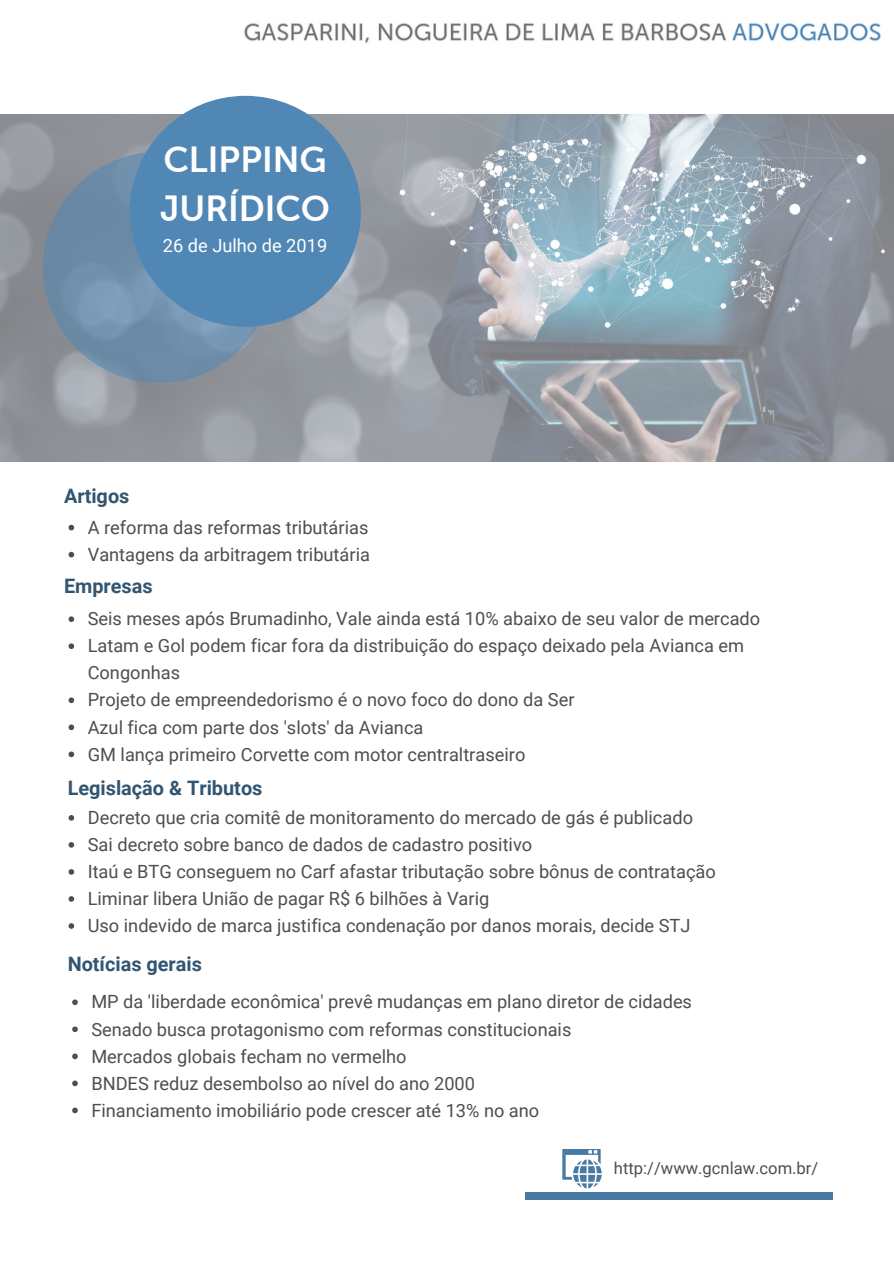
<style>
.page{position:relative;width:894px;height:1264px;background:#fff}
.page>*{position:absolute;margin:0;border:0;box-sizing:border-box;transform-origin:0 0}
.t1{font:34.8px/48.4px "Museo Sans Cyrl 700";color:#fff}
.t2{font:700 19.8px "Roboto";color:#325571}
.t3{font:18.15px/27px "Roboto";color:#4e4e4e}
.t4{font:18.15px "Roboto";color:#fff}
.t5{font:16.5px "Roboto";color:#4e4e4e}
</style>
<div class="page">
<img style="left:0;top:114px;width:893px;height:347px">
<svg style="left:43px;top:152px;width:231px;height:231px;background:#6e8eaa"></svg>
<div style="left:130px;top:96px;width:231px;height:231px;background:#5087b5;border-radius:50%"></div>
<div style="left:525px;top:1191px;width:307px;height:8px;background:#487aa3"></div>
<svg style="left:562px;top:1149px;width:39px;height:39px"></svg>
<svg style="left:68px;top:525px;width:6px;height:5px"></svg>
<svg style="left:68px;top:552px;width:6px;height:5px"></svg>
<svg style="left:68px;top:616px;width:6px;height:6px"></svg>
<svg style="left:68px;top:643px;width:6px;height:6px"></svg>
<svg style="left:68px;top:697px;width:6px;height:6px"></svg>
<svg style="left:68px;top:724px;width:6px;height:6px"></svg>
<svg style="left:68px;top:751px;width:6px;height:6px"></svg>
<svg style="left:68px;top:815px;width:6px;height:5px"></svg>
<svg style="left:68px;top:842px;width:6px;height:5px"></svg>
<svg style="left:68px;top:869px;width:6px;height:5px"></svg>
<svg style="left:68px;top:896px;width:6px;height:5px"></svg>
<svg style="left:68px;top:923px;width:6px;height:5px"></svg>
<svg style="left:72px;top:999px;width:6px;height:6px"></svg>
<svg style="left:72px;top:1026px;width:6px;height:6px"></svg>
<svg style="left:72px;top:1053px;width:6px;height:6px"></svg>
<svg style="left:72px;top:1080px;width:6px;height:6px"></svg>
<svg style="left:72px;top:1107px;width:6px;height:6px"></svg>
<img style="left:244px;top:23px;width:637px;height:20px">
<h1 class="t1" style="left:160px;top:136px;width:171px">CLIPPING<br>JURÍDICO</h1>
<p class="t4" style="left:163px;top:235px;width:166px">26 de Julho de 2019</p>
<p class="t2" style="left:64px;top:485px;width:67px">Artigos</p>
<p class="t3" style="left:88px;top:514px;width:284px">A reforma das reformas tributárias<br>Vantagens da arbitragem tributária</p>
<p class="t2" style="left:64px;top:574px;width:90px">Empresas</p>
<p class="t3" style="left:88px;top:605px;width:673px">Seis meses após Brumadinho, Vale ainda está 10% abaixo de seu valor de mercado Latam e Gol podem ficar fora da distribuição do espaço deixado pela Avianca em Congonhas<br>Projeto de empreendedorismo é o novo foco do dono da Ser<br>Azul fica com parte dos 'slots' da Avianca<br>GM lança primeiro Corvette com motor centraltraseiro</p>
<p class="t2" style="left:68px;top:776px;width:196px">Legislação &amp; Tributos</p>
<p class="t3" style="left:88px;top:804px;width:629px">Decreto que cria comitê de monitoramento do mercado de gás é publicado Sai decreto sobre banco de dados de cadastro positivo<br>Itaú e BTG conseguem no Carf afastar tributação sobre bônus de contratação Liminar libera União de pagar R$ 6 bilhões à Varig<br>Uso indevido de marca justifica condenação por danos morais, decide STJ</p>
<p class="t2" style="left:68px;top:952px;width:136px">Notícias gerais</p>
<p class="t3" style="left:91px;top:988px;width:602px">MP da 'liberdade econômica' prevê mudanças em plano diretor de cidades Senado busca protagonismo com reformas constitucionais<br>Mercados globais fecham no vermelho<br>BNDES reduz desembolso ao nível do ano 2000<br>Financiamento imobiliário pode crescer até 13% no ano</p>
<p class="t5" style="left:613px;top:1158px;width:206px">http://www.gcnlaw.com.br/</p>
</div>
